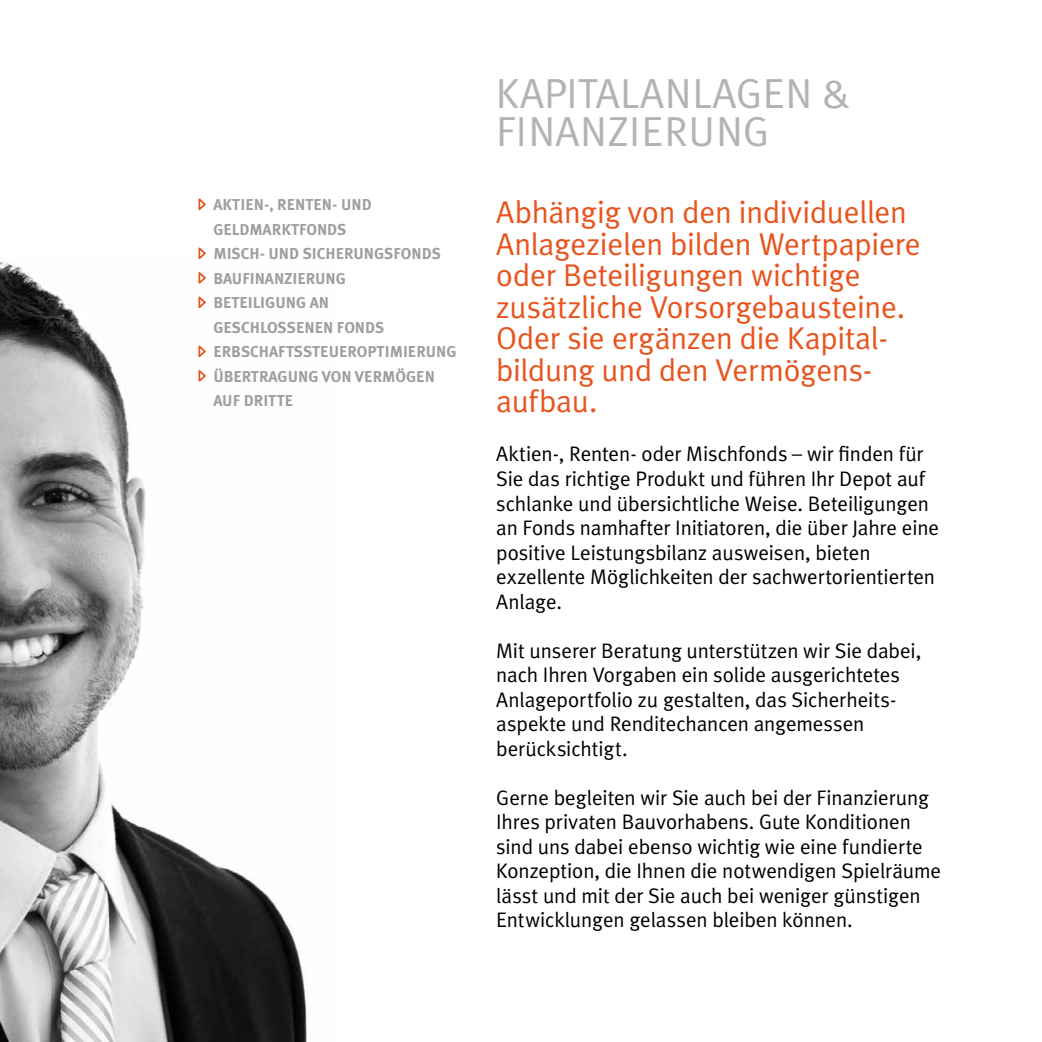
<style>
.page{position:relative;width:1042px;height:1042px;background:#fff}
.page>*{position:absolute;margin:0;border:0;box-sizing:border-box;transform-origin:0 0}
.t1{font:42px "Meta Plus Normal";color:#b1b3b4}
.t2{font:31.5px/31.5px "Meta Plus Normal";letter-spacing:-.01em;color:#e8541e}
.t3{font:21px/24.5px "Meta Plus Normal";letter-spacing:-.005em;color:#000}
.t4{font:700 15.75px "Meta Plus";color:#9c9e9f}
.t5{font:700 15.75px "Meta Plus";letter-spacing:.055em;color:#9c9e9f}
.t6{font:700 15.75px "Meta Plus";letter-spacing:.03em;color:#9c9e9f}
.t7{font:700 15.75px "Meta Plus";letter-spacing:.065em;color:#9c9e9f}
</style>
<div class="page">
<img style="left:0;top:261px;width:307px;height:781px">
<svg style="left:198px;top:198px;width:8px;height:12px"></svg>
<svg style="left:197px;top:247px;width:11px;height:15px"></svg>
<svg style="left:197px;top:270px;width:11px;height:17px"></svg>
<svg style="left:197px;top:295px;width:11px;height:16px"></svg>
<svg style="left:197px;top:344px;width:11px;height:16px"></svg>
<svg style="left:197px;top:368px;width:11px;height:17px"></svg>
<p class="t4" style="left:213px;top:196px;width:158px">AKTIEN-, RENTEN- UND</p>
<p class="t6" style="left:213px;top:220px;width:124px">GELDMARKTFONDS</p>
<p class="t5" style="left:206px;top:245px;width:226px">MISCH- UND SICH ERUNGSFONDS</p>
<p class="t4" style="left:213px;top:269px;width:132px">BAUFINANZIERUNG</p>
<p class="t7" style="left:213px;top:294px;width:117px">BETEILIGUNG AN</p>
<p class="t4" style="left:213px;top:318px;width:162px">GESCH LOSSENEN FONDS</p>
<p class="t4" style="left:206px;top:343px;width:250px">E RBSCHAFTSSTEUEROPTIMIERUNG</p>
<p class="t4" style="left:206px;top:367px;width:230px">ÜBERTRAGUNG VON VERMÖGEN</p>
<p class="t4" style="left:198px;top:392px;width:96px">AUF DRITTE</p>
<h1 class="t1" style="left:496px;top:69px;width:125px">Kapi talanla</h1>
<h1 class="t1" style="left:736px;top:69px;width:116px">gen &amp;</h1>
<h1 class="t1" style="left:496px;top:107px;width:42px">Finan</h1>
<h1 class="t1" style="left:608px;top:107px;width:163px">zierung</h1>
<h2 class="t2" style="left:496px;top:196px;width:426px">Abhängig von den individuellen<br>Anlagezielen bilden Wertpapiere oder Beteiligungen wichtige zusätzliche Vorsorgebausteine.<br>Oder sie ergänzen die Kapital&shy;bildung und den Vermögens&shy;aufbau.</h2>
<p class="t3" style="left:496px;top:442px;width:444px">Aktien-, Renten- oder Mischfonds – wir finden für Sie das richtige Produkt und führen Ihr Depot auf schlanke und übersichtliche Weise. Beteiligungen an Fonds namhafter Initiatoren, die über Jahre eine positive Leistungsbilanz ausweisen, bieten exzellente Möglichkeiten der sachwertorientierten Anlage.</p>
<p class="t3" style="left:496px;top:638px;width:427px">Mit unserer Beratung unterstützen wir Sie dabei, nach Ihren Vorgaben ein solide ausgerichtetes Anlageportfolio zu gestalten, das Sicherheits&shy;aspekte und Renditechancen angemessen berücksichtigt.</p>
<p class="t3" style="left:496px;top:785px;width:446px">Gerne begleiten wir Sie auch bei der Finanzierung Ihres privaten Bauvorhabens. Gute Konditionen sind uns dabei ebenso wichtig wie eine fundierte Konzeption, die Ihnen die notwendigen Spielräume lässt und mit der Sie auch bei weniger günstigen Entwicklungen gelassen bleiben können.</p>
</div>
